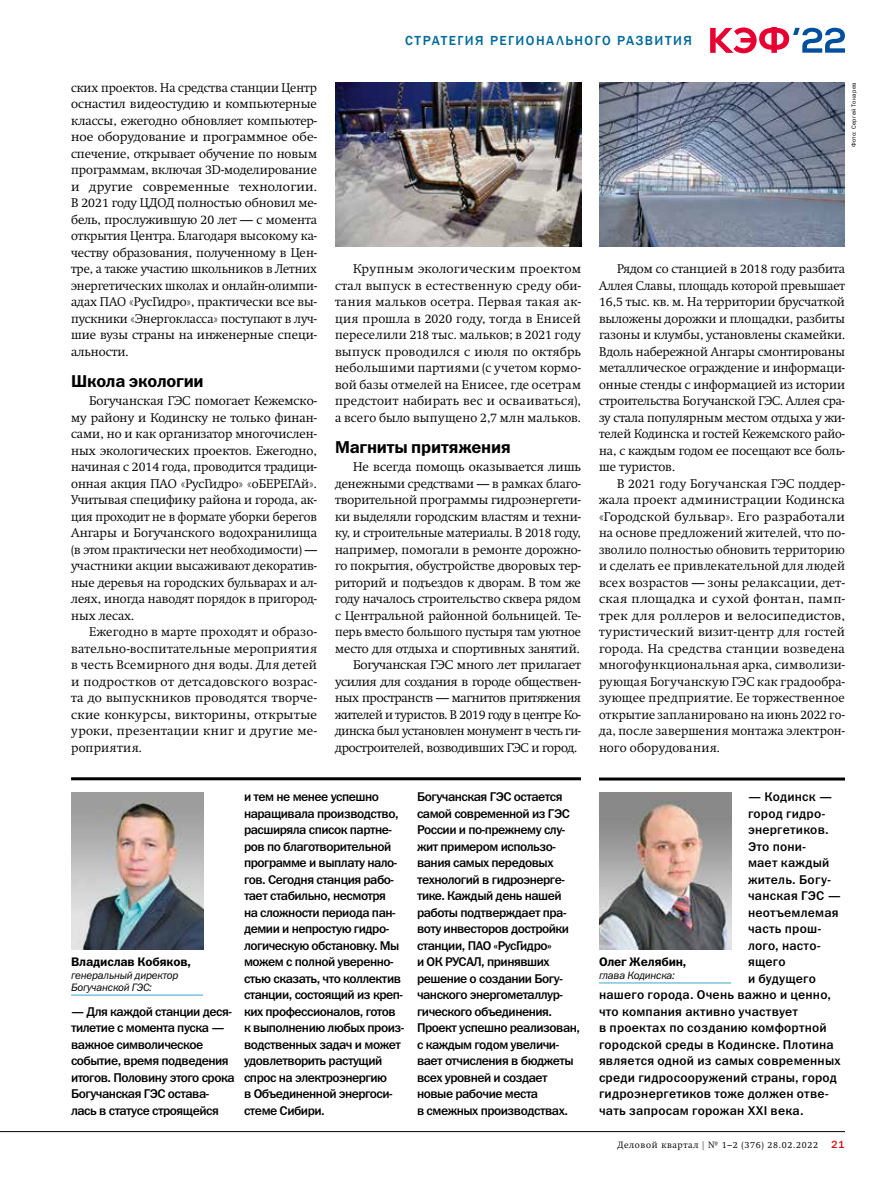
<style>
.page{position:relative;width:893px;height:1191px;background:#fff}
.page>*{position:absolute;margin:0;border:0;box-sizing:border-box;transform-origin:0 0}
.t1{font:17.25px "Franklin Gothic Demi C";letter-spacing:-.01em;color:#000}
.t2{font:500 13.5px "Franklin Gothic";letter-spacing:.105em;color:#006a9a}
.t3{font:12.75px/16.5px "Franklin Gothic Medium C";letter-spacing:-.04em;color:#000}
.t4{font:12.75px "Franklin Gothic Medium C";letter-spacing:.015em;color:#000}
.t5{font:12.75px "Franklin Gothic Medium C";letter-spacing:.01em;color:#000}
.t6{font:300 12.45px/16.5px "Swift";color:#000;text-align:justify}
.t7{font:300 12.45px "Swift";letter-spacing:-.02em;color:#000}
.t8{font:12.45px "Franklin Gothic Demi C";letter-spacing:-.015em;color:#000}
.t9{font:italic 10.8px/12.1px "Franklin Gothic Book C";letter-spacing:-.015em;color:#000}
.t10{font:10.5px "Franklin Gothic Medium C";color:#cc1216}
.t11{font:300 9px "Swift";letter-spacing:.075em;color:#000}
.t12{font:6px "Franklin Gothic Book C";letter-spacing:.05em;color:#000}
</style>
<div class="page">
<svg style="left:710px;top:27px;width:135px;height:26px"></svg>
<img style="left:71px;top:792px;width:132px;height:158px">
<hr style="left:71px;top:994px;width:132px;height:1px;background:#3ca5cf">
<hr style="left:71px;top:777px;width:510px;height:3px;background:#000">
<img style="left:335px;top:83px;width:246px;height:163px">
<img style="left:599px;top:83px;width:246px;height:163px">
<img style="left:599px;top:792px;width:132px;height:158px">
<hr style="left:599px;top:982px;width:132px;height:1px;background:#3ca5cf">
<hr style="left:599px;top:777px;width:246px;height:3px;background:#000">
<hr style="left:0;top:1131px;width:845px;height:1px;background:#000">
<p class="t6" style="left:71px;top:79px;width:247px">ских проектов. На средства станции Центр оснастил видеостудию и компьютерные классы, ежегодно обновляет компьютер&shy;ное оборудование и программное обе&shy;спечение, открывает обучение по новым программам, включая 3D-моделирование и другие современные технологии.<br>В 2021 году ЦДОД полностью обновил ме&shy;бель, прослужившую 20 лет — с момента открытия Центра. Благодаря высокому ка&shy;честву образования, полученному в Цен&shy;тре, а также участию школьников в Летних энергетических школах и онлайн-олимпи&shy;адах ПАО «РусГидро», практически все вы&shy;пускники «Энергокласса» поступают в луч&shy;шие вузы страны на инженерные специ&shy;альности.</p>
<h1 class="t1" style="left:71px;top:371px;width:134px">Школа экологии</h1>
<p class="t6" style="left:71px;top:392px;width:248px;text-indent:18px">Богучанская ГЭС помогает Кежемско&shy;му району и Кодинску не только финан&shy;сами, но и как организатор многочислен&shy;ных экологических проектов. Ежегодно, начиная с 2014 года, проводится традици&shy;онная акция ПАО «РусГидро» «оБЕРЕГАй».<br>Учитывая специфику района и города, ак&shy;ция проходит не в формате уборки берегов Ангары и Богучанского водохранилища (в этом практически нет необходимости) — участники акции высаживают декоратив&shy;ные деревья на городских бульварах и ал&shy;леях, иногда наводят порядок в пригород&shy;ных лесах.</p>
<p class="t6" style="left:71px;top:623px;width:247px;text-indent:18px">Ежегодно в марте проходят и образо&shy;вательно-воспитательные мероприятия в честь Всемирного дня воды. Для детей и подростков от детсадовского возрас&shy;та до выпускников проводятся творче&shy;ские конкурсы, викторины, открытые уроки, презентации книг и другие ме&shy;роприятия.</p>
<p class="t2" style="left:405px;top:32px;width:288px">СТРАТЕГИЯ РЕГИОНАЛЬНОГО РАЗВИТИЯ</p>
<p class="t12" style="left:850px;top:147px;width:66px;rotate:-90deg">Фотo: Сергей Токарев</p>
<p class="t6" style="left:335px;top:260px;width:247px;text-indent:18px">Крупным экологическим проектом стал выпуск в естественную среду оби&shy;тания мальков осетра. Первая такая ак&shy;ция прошла в 2020 году, тогда в Енисей переселили 218 тыс. мальков; в 2021 году выпуск проводился с июля по октябрь небольшими партиями (с учетом кормо&shy;вой базы отмелей на Енисее, где осетрам предстоит набирать вес и осваиваться), а всего было выпущено 2,7 млн мальков.</p>
<h1 class="t1" style="left:335px;top:437px;width:177px">Магниты притяжения</h1>
<p class="t6" style="left:353px;top:458px;width:230px">Не всегда помощь оказывается лишь</p>
<p class="t6" style="left:335px;top:475px;width:247px">денежными средствами — в рамках благо-</p>
<p class="t6" style="left:335px;top:491px;width:247px">творительной программы гидроэнергети-</p>
<p class="t6" style="left:335px;top:508px;width:247px">ки выделяли городским властям и техни-</p>
<p class="t6" style="left:335px;top:524px;width:247px">ку, и строительные материалы. В 2018 году,</p>
<p class="t6" style="left:335px;top:541px;width:247px">например, помогали в ремонте дорожно-</p>
<p class="t6" style="left:335px;top:557px;width:247px">го покрытия, обустройстве дворовых тер-</p>
<p class="t6" style="left:335px;top:574px;width:247px">риторий и подъездов к дворам. В том же</p>
<p class="t6" style="left:335px;top:590px;width:247px">году началось строительство сквера рядом</p>
<p class="t6" style="left:335px;top:607px;width:247px">с Центральной районной больницей. Те-</p>
<p class="t6" style="left:335px;top:623px;width:247px">перь вместо большого пустыря там уютное</p>
<p class="t6" style="left:335px;top:640px;width:246px">место для отдыха и спортивных занятий.</p>
<p class="t6" style="left:353px;top:656px;width:229px">Богучанская ГЭС много лет прилагает</p>
<p class="t6" style="left:335px;top:673px;width:247px">усилия для создания в городе обществен-</p>
<p class="t6" style="left:335px;top:689px;width:247px">ных пространств — магнитов притяжения</p>
<p class="t7" style="left:335px;top:707px;width:247px">жителей и туристов. В 2019 году в центре Ко-</p>
<p class="t7" style="left:335px;top:723px;width:247px">динска был установлен монумент в честь ги-</p>
<p class="t7" style="left:335px;top:740px;width:244px">дростроителей, возводивших ГЭС и город.</p>
<p class="t6" style="left:599px;top:260px;width:248px;text-indent:18px">Рядом со станцией в 2018 году разбита Аллея Славы, площадь которой превышает 16,5 тыс. кв. м. На территории брусчаткой выложены дорожки и площадки, разбиты газоны и клумбы, установлены скамейки.<br>Вдоль набережной Ангары смонтированы металлическое ограждение и информаци&shy;онные стенды с информацией из истории строительства Богучанской ГЭС. Аллея сра&shy;зу стала популярным местом отдыха у жи&shy;телей Кодинска и гостей Кежемского райо&shy;на, с каждым годом ее посещают все боль&shy;ше туристов.</p>
<p class="t6" style="left:599px;top:475px;width:247px;text-indent:18px">В 2021 году Богучанская ГЭС поддер&shy;жала проект администрации Кодинска «Городской бульвар». Его разработали на основе предложений жителей, что по&shy;зволило полностью обновить территорию и сделать ее привлекательной для людей всех возрастов — зоны релаксации, дет&shy;ская площадка и сухой фонтан, памп&shy;трек для роллеров и велосипедистов, туристический визит-центр для гостей города. На средства станции возведена многофункциональная арка, символизи&shy;рующая Богучанскую ГЭС как градообра&shy;зующее предприятие. Ее торжественное открытие запланировано на июнь 2022 го&shy;да, после завершения монтажа электрон&shy;ного оборудования.</p>
<p class="t8" style="left:71px;top:955px;width:121px">Владислав Кобяков,</p>
<p class="t9" style="left:71px;top:968px;width:109px">генеральный директор<br>Богучанcкой ГЭС:</p>
<p class="t3" style="left:71px;top:1003px;width:165px">— Для каждой станции деся&shy;тилетие с момента пуска — важное символическое событие, время подведения итогов. Половину этого срока<br>Богучанская ГЭС остава&shy;лась в статусе строящейся</p>
<p class="t3" style="left:244px;top:788px;width:162px">и тем не менее успешно наращивала производство, расширяла список партне&shy;ров по благотворительной программе и выплату нало&shy;гов. Сегодня станция рабо&shy;тает стабильно, несмотря<br>на сложности периода пан&shy;демии и непростую гидро&shy;логическую обстановку. Мы можем с полной уверенно&shy;стью сказать, что коллектив станции, состоящий из креп&shy;ких профессионалов, готов к выполнению любых произ&shy;водственных задач и может удовлетворить растущий спрос на электроэнергию<br>в Объединенной энергоси&shy;стеме Сибири.</p>
<p class="t3" style="left:417px;top:788px;width:165px">Богучанская ГЭС остается самой современной из ГЭС<br>России и по-прежнему слу&shy;жит примером использо&shy;вания самых передовых технологий в гидроэнерге&shy;тике. Каждый день нашей работы подтверждает пра&shy;воту инвесторов достройки станции, ПАО «РусГидро»<br>и ОК РУСАЛ, принявших решение о создании Богу&shy;чанского энергометаллур&shy;гического объединения.<br>Проект успешно реализован, с каждым годом увеличи&shy;вает отчисления в бюджеты всех уровней и создает новые рабочие места<br>в смежных производствах.</p>
<p class="t5" style="left:748px;top:790px;width:86px">— Кодинск —</p>
<p class="t4" style="left:748px;top:806px;width:79px">город гидро-</p>
<p class="t4" style="left:748px;top:823px;width:82px">энергетиков.</p>
<p class="t3" style="left:748px;top:838px;width:59px">Это пони-</p>
<p class="t4" style="left:748px;top:856px;width:83px">мает каждый</p>
<p class="t4" style="left:748px;top:872px;width:84px">житель. Богу-</p>
<p class="t4" style="left:748px;top:889px;width:94px">чанская ГЭС —</p>
<p class="t4" style="left:748px;top:905px;width:92px">неотъемлемая</p>
<p class="t4" style="left:748px;top:922px;width:75px">часть прош-</p>
<p class="t4" style="left:748px;top:938px;width:74px">лого, насто-</p>
<p class="t3" style="left:748px;top:953px;width:39px">ящего</p>
<p class="t5" style="left:748px;top:971px;width:70px">и будущего</p>
<p class="t4" style="left:599px;top:988px;width:234px">нашего города. Очень важно и ценно,</p>
<p class="t4" style="left:599px;top:1004px;width:200px">что компания активно участвует</p>
<p class="t4" style="left:599px;top:1021px;width:229px">в проектах по созданию комфортной</p>
<p class="t4" style="left:599px;top:1037px;width:236px">городской среды в Кодинске. Плотина</p>
<p class="t4" style="left:599px;top:1054px;width:243px">является одной из самых современных</p>
<p class="t4" style="left:599px;top:1070px;width:240px">среди гидросооружений страны, город</p>
<p class="t4" style="left:599px;top:1087px;width:231px">гидроэнергетиков тоже должен отве-</p>
<p class="t4" style="left:599px;top:1103px;width:206px">чать запросам горожан XXI века.</p>
<p class="t8" style="left:599px;top:955px;width:89px">Олег Желябин,</p>
<p class="t9" style="left:599px;top:968px;width:77px">глава Кодинска:</p>
<p class="t11" style="left:618px;top:1139px;width:202px">Деловой квартал | № 1–2 (376) 28.02.2022</p>
<p class="t10" style="left:831px;top:1138px;width:15px">21</p>
</div>
